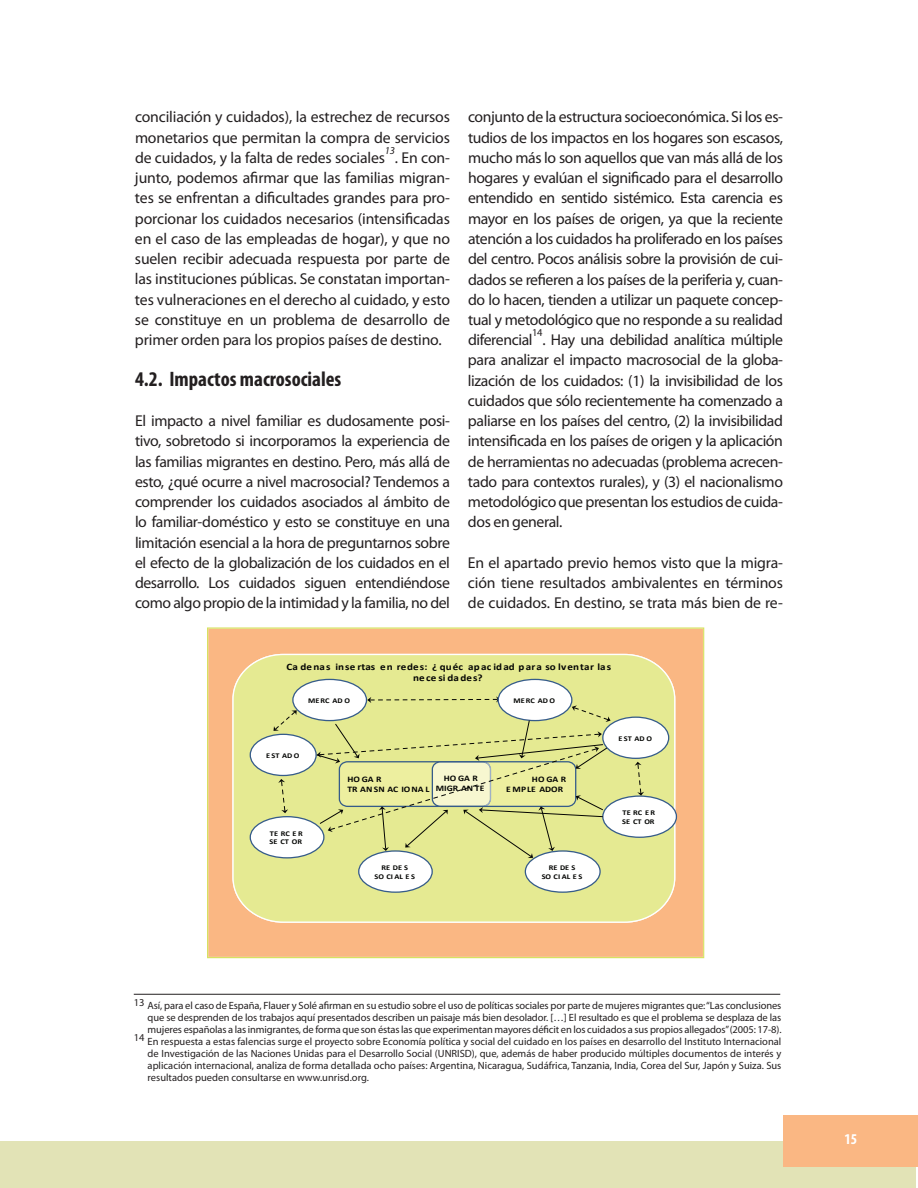
<style>
.page{position:relative;width:918px;height:1188px;background:#fff}
.page>*{position:absolute;margin:0;border:0;box-sizing:border-box;transform-origin:0 0}
.t1{font:700 condensed 21px "Myriad Pro";color:#231f20}
.t2{font:15.75px/20.2px "Myriad Pro";letter-spacing:-.02em;color:#231f20;text-align:justify}
.t3{font:700 condensed 15px "Myriad Pro";color:#fff}
.t4{font:10.5px/12px "Myriad Pro";color:#231f20;text-align:justify}
.t5{font:italic 10.5px "Myriad Pro";color:#231f20}
.t6{font:700 9.75px/11.7px "Calibri";color:#040503;text-align:center;scale:1.13 1}
.t7{font:700 8.55px/10.2px "Calibri";color:#040503;scale:1.13 1}
.t8{font:700 7.35px/8.9px "Calibri";color:#040503;scale:1.13 1}
</style>
<div class="page">
<div style="left:0;top:1141px;width:916px;height:46px;background:#e2e3b6"></div>
<div style="left:783px;top:1115px;width:135px;height:51px;background:#fab783"></div>
<hr style="left:134px;top:994px;width:646px;height:1px;background:#231f20">
<svg style="left:207px;top:627px;width:497px;height:331px;background:#f8b983"></svg>
<svg style="left:232px;top:654px;width:443px;height:269px;background:#e5e794"></svg>
<div style="left:498px;top:679px;width:74px;height:42px;background:#fff;border-radius:50%"></div>
<div style="left:603px;top:796px;width:73px;height:41px;background:#fff;border-radius:50%"></div>
<div style="left:602px;top:795px;width:75px;height:43px;border:1px solid #365c8a;border-radius:50%"></div>
<div style="left:603px;top:717px;width:66px;height:41px;background:#fff;border-radius:50%"></div>
<div style="left:602px;top:717px;width:67px;height:42px;border:1px solid #365c8a;border-radius:50%"></div>
<div style="left:525px;top:851px;width:75px;height:41px;background:#fff;border-radius:50%"></div>
<div style="left:525px;top:850px;width:76px;height:43px;border:1px solid #365c8a;border-radius:50%"></div>
<div style="left:293px;top:679px;width:74px;height:42px;background:#fff;border-radius:50%"></div>
<div style="left:292px;top:679px;width:75px;height:42px;border:1px solid #365c8a;border-radius:50%"></div>
<div style="left:250px;top:734px;width:66px;height:42px;background:#fff;border-radius:50%"></div>
<div style="left:250px;top:734px;width:67px;height:42px;border:1px solid #365c8a;border-radius:50%"></div>
<div style="left:359px;top:851px;width:73px;height:41px;background:#fff;border-radius:50%"></div>
<div style="left:358px;top:850px;width:75px;height:43px;border:1px solid #365c8a;border-radius:50%"></div>
<div style="left:250px;top:817px;width:74px;height:41px;background:#fff;border-radius:50%"></div>
<div style="left:250px;top:816px;width:75px;height:43px;border:1px solid #365c8a;border-radius:50%"></div>
<svg style="left:635px;top:762px;width:9px;height:34px"></svg>
<svg style="left:274px;top:710px;width:23px;height:21px"></svg>
<svg style="left:278px;top:779px;width:10px;height:34px"></svg>
<svg style="left:316px;top:696px;width:295px;height:162px;background:#dee39a"></svg>
<p class="t2" style="left:135px;top:107px;width:317px">conciliación y cuidados), la estrechez de recursos monetarios que permitan la compra de servicios de cuidados, y la falta de redes sociales</p>
<p class="t5" style="left:385px;top:144px;width:12px">13</p>
<p class="t2" style="left:135px;top:147px;width:317px;text-indent:260px">. En con&shy;junto, podemos afirmar que las familias migran&shy;tes se enfrentan a dificultades grandes para pro&shy;porcionar los cuidados necesarios (intensificadas en el caso de las empleadas de hogar), y que no suelen recibir adecuada respuesta por parte de las instituciones públicas. Se constatan importan&shy;tes vulneraciones en el derecho al cuidado, y esto se constituye en un problema de desarrollo de primer orden para los propios países de destino.</p>
<h1 class="t1" style="left:135px;top:366px;width:208px">4.2. Impactos macrosociales</h1>
<p class="t2" style="left:135px;top:411px;width:317px">El impacto a nivel familiar es dudosamente posi&shy;tivo, sobretodo si incorporamos la experiencia de las familias migrantes en destino. Pero, más allá de esto, ¿qué ocurre a nivel macrosocial? Tendemos a comprender los cuidados asociados al ámbito de lo familiar-doméstico y esto se constituye en una limitación esencial a la hora de preguntarnos sobre el efecto de la globalización de los cuidados en el desarrollo. Los cuidados siguen entendiéndose como algo propio de la intimidad y la familia, no del</p>
<p class="t2" style="left:468px;top:107px;width:317px">conjunto de la estructura socioeconómica. Si los es&shy;tudios de los impactos en los hogares son escasos, mucho más lo son aquellos que van más allá de los hogares y evalúan el significado para el desarrollo entendido en sentido sistémico. Esta carencia es mayor en los países de origen, ya que la reciente atención a los cuidados ha proliferado en los países del centro. Pocos análisis sobre la provisión de cui&shy;dados se refieren a los países de la periferia y, cuan&shy;do lo hacen, tienden a utilizar un paquete concep&shy;tual y metodológico que no responde a su realidad diferencial</p>
<p class="t4" style="left:532px;top:326px;width:12px">14</p>
<p class="t2" style="left:468px;top:330px;width:317px;text-indent:74px">. Hay una debilidad analítica múltiple para analizar el impacto macrosocial de la globa&shy;lización de los cuidados: (1) la invisibilidad de los cuidados que sólo recientemente ha comenzado a paliarse en los países del centro, (2) la invisibilidad intensificada en los países de origen y la aplicación de herramientas no adecuadas (problema acrecen&shy;tado para contextos rurales), y (3) el nacionalismo metodológico que presentan los estudios de cuida&shy;dos en general.</p>
<p class="t2" style="left:468px;top:552px;width:317px">En el apartado previo hemos visto que la migra&shy;ción tiene resultados ambivalentes en términos de cuidados. En destino, se trata más bien de re-</p>
<p class="t6" style="left:287px;top:660px;width:289px">Ca dena s inse rtas en redes: ¿ quéc apac idad para so lventar las nece si dades?</p>
<p class="t8" style="left:308px;top:696px;width:38px">MERC AD O</p>
<p class="t8" style="left:514px;top:696px;width:38px">MERC AD O</p>
<p class="t8" style="left:266px;top:750px;width:31px">EST ADO</p>
<p class="t7" style="left:436px;top:773px;width:44px;text-align:center">HOGA R<br>MIGR AN TE</p>
<p class="t7" style="left:347px;top:774px;width:74px">HOGA R<br>TR AN SN AC IONA L</p>
<p class="t7" style="left:506px;top:774px;width:55px;text-indent:26px">HOGA R<br>E MPLE ADOR</p>
<p class="t8" style="left:270px;top:828px;width:31px">TE RC ER<br>SE CT OR</p>
<p class="t8" style="left:374px;top:863px;width:37px;text-align:center">RE DE S<br>SOCIALES</p>
<p class="t8" style="left:542px;top:863px;width:37px;text-align:center">RE DE S<br>SOCIALES</p>
<p class="t8" style="left:618px;top:733px;width:31px">EST ADO</p>
<p class="t8" style="left:622px;top:808px;width:31px">TE RC ER<br>SE CT OR</p>
<p class="t4" style="left:134px;top:996px;width:12px">13</p>
<p class="t4" style="left:134px;top:1031px;width:12px">14</p>
<p class="t4" style="left:148px;top:999px;width:635px">Así, para el caso de España, Flauer y Solé afirman en su estudio sobre el uso de políticas sociales por parte de mujeres migrantes que: “Las conclusiones que se desprenden de los trabajos aquí presentados describen un paisaje más bien desolador. […] El resultado es que el problema se desplaza de las mujeres españolas a las inmigrantes, de forma que son éstas las que experimentan mayores déficit en los cuidados a sus propios allegados” (2005: 17-8).<br>En respuesta a estas falencias surge el proyecto sobre Economía política y social del cuidado en los países en desarrollo del Instituto Internacional de Investigación de las Naciones Unidas para el Desarrollo Social (UNRISD), que, además de haber producido múltiples documentos de interés y aplicación internacional, analiza de forma detallada ocho países: Argentina, Nicaragua, Sudáfrica, Tanzania, India, Corea del Sur, Japón y Suiza. Sus resultados pueden consultarse en www.unrisd.org.</p>
<p class="t3" style="left:844px;top:1130px;width:14px">15</p>
</div>
